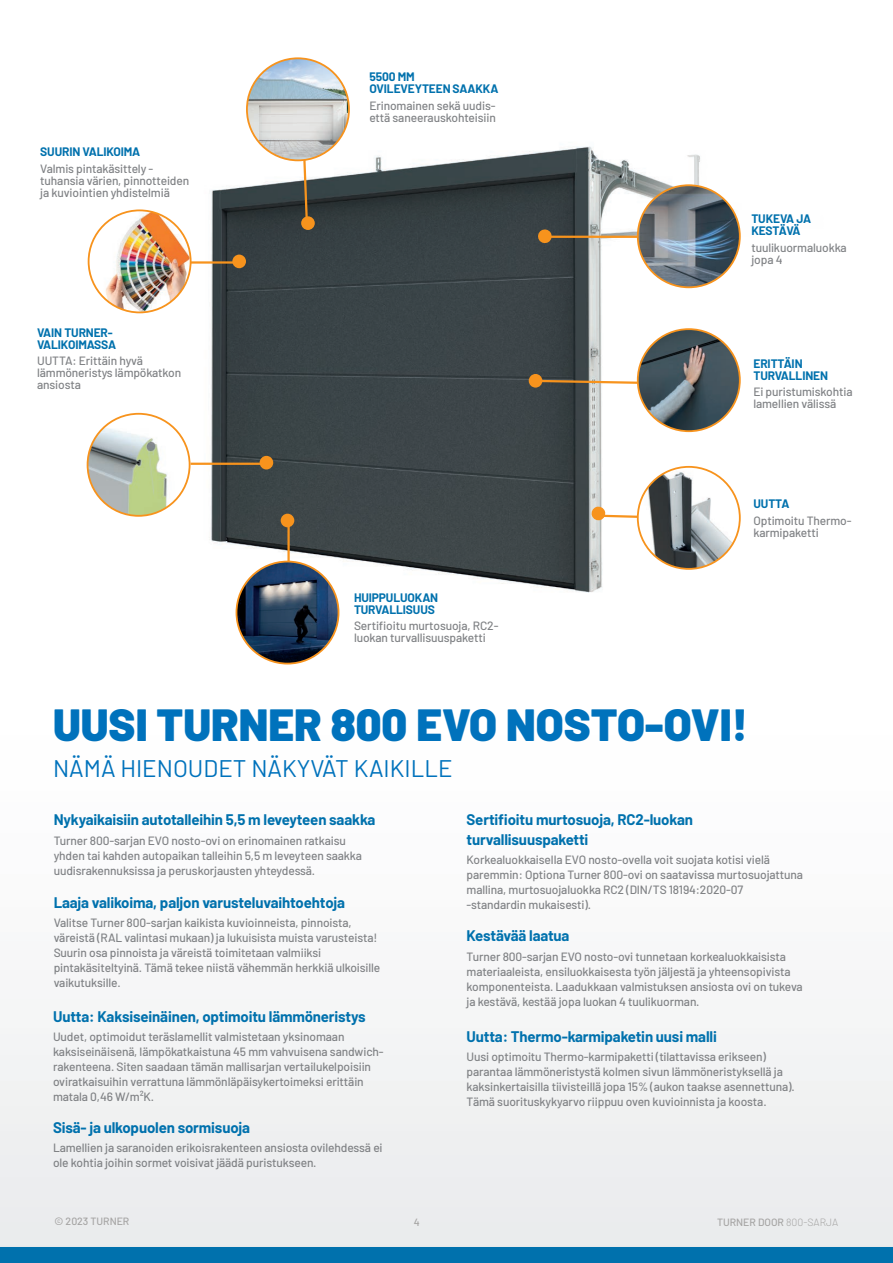
<style>
.page{position:relative;width:893px;height:1263px;background:#fff}
.page>*{position:absolute;margin:0;border:0;box-sizing:border-box;transform-origin:0 0}
.t1{font:900 45px "Barlow";color:#0072bc}
.t2{font:24px "Barlow";color:#0072bc}
.t3{font:700 15px/19.5px "Barlow";letter-spacing:-.01em;color:#0071ad}
.t4{font:500 12px/15px "Barlow";letter-spacing:-.01em;color:#808285}
.t5{font:700 12px/12px "Barlow";letter-spacing:-.01em;color:#0071ad}
.t6{font:500 10.5px "Barlow";color:#a5a4a3}
.s1{font-weight:300}
</style>
<div class="page">
<div style="left:0;top:679px;width:893px;height:569px;background:#f7f7f8"></div>
<div style="left:0;top:1247px;width:893px;height:16px;background:#0071ad"></div>
<img style="left:189px;top:118px;width:552px;height:493px">
<img style="left:638px;top:467px;width:102px;height:102px;border-radius:51px">
<div style="left:637px;top:466px;width:104px;height:104px;border:2px solid #f7931d;border-radius:50%"></div>
<hr style="left:185px;top:261px;width:53px;height:3px;background:#f7931d">
<div style="left:232px;top:255px;width:14px;height:13px;background:#f7931d;border-radius:50%"></div>
<img style="left:89px;top:210px;width:102px;height:102px;border-radius:51px">
<div style="left:88px;top:209px;width:104px;height:104px;border:2px solid #f7931d;border-radius:50%"></div>
<img style="left:88px;top:414px;width:102px;height:102px;border-radius:51px">
<div style="left:87px;top:413px;width:104px;height:104px;border:2px solid #f7931d;border-radius:50%"></div>
<hr style="left:191px;top:463px;width:74px;height:2px;background:#f7931d">
<div style="left:260px;top:456px;width:13px;height:13px;background:#f7931d;border-radius:50%"></div>
<svg style="left:302px;top:160px;width:7px;height:59px"></svg>
<div style="left:301px;top:216px;width:14px;height:14px;background:#f7931d;border-radius:50%"></div>
<hr style="left:546px;top:236px;width:139px;height:2px;background:#f7931d">
<svg style="left:537px;top:228px;width:16px;height:16px"></svg>
<img style="left:638px;top:185px;width:102px;height:102px;border-radius:51px">
<div style="left:637px;top:184px;width:104px;height:104px;border:2px solid #f7931d;border-radius:50%"></div>
<svg style="left:541px;top:379px;width:96px;height:6px"></svg>
<img style="left:638px;top:329px;width:102px;height:102px;border-radius:51px">
<div style="left:637px;top:328px;width:104px;height:104px;border:2px solid #f7931d;border-radius:50%"></div>
<div style="left:529px;top:374px;width:13px;height:14px;background:#f7931d;border-radius:50%"></div>
<svg style="left:591px;top:506px;width:58px;height:15px"></svg>
<hr style="left:287px;top:521px;width:3px;height:54px;background:#f7931d">
<div style="left:281px;top:514px;width:13px;height:13px;background:#f7931d;border-radius:50%"></div>
<img style="left:236px;top:561px;width:102px;height:103px;border-radius:51px">
<div style="left:236px;top:561px;width:103px;height:103px;border:2px solid #f7931d;border-radius:50%"></div>
<img style="left:247px;top:58px;width:102px;height:99px">
<div style="left:246px;top:57px;width:104px;height:104px;border:2px solid #f7931d;border-radius:50%"></div>
<p class="t5" style="left:40px;top:145px;width:102px">SUURIN VALIKOIMA</p>
<p class="t4" style="left:40px;top:161px;width:150px;line-height:12px">Valmis pintakäsittely - tuhansia värien, pinnotteiden ja kuviointien yhdistelmiä</p>
<p class="t5" style="left:37px;top:326px;width:81px">VAIN TURNER-<br>VALIKOIMASSA</p>
<p class="t4" style="left:37px;top:354px;width:146px;line-height:12px">UUTTA: Erittäin hyvä lämmöneristys lämpökatkon ansiosta</p>
<p class="t5" style="left:369px;top:70px;width:131px">5500 MM<br>OVILEVEYTEEN SAAKKA</p>
<p class="t4" style="left:369px;top:98px;width:128px;line-height:12px">Erinomainen sekä uudis&shy;että saneerauskohteisiin</p>
<p class="t5" style="left:354px;top:590px;width:86px">HUIPPULUOKAN<br>TURVALLISUUS</p>
<p class="t4" style="left:354px;top:619px;width:146px;line-height:12px">Sertifioitu murtosuoja, RC2- luokan turvallisuuspaketti</p>
<p class="t5" style="left:751px;top:212px;width:61px">TUKEVA JA<br>KESTÄVÄ</p>
<p class="t4" style="left:751px;top:240px;width:97px;line-height:12px">tuulikuormaluokka jopa 4</p>
<p class="t5" style="left:753px;top:356px;width:76px">ERITTÄIN<br>TURVALLINEN</p>
<p class="t4" style="left:753px;top:385px;width:101px;line-height:12px">Ei puristumiskohtia lamellien välissä</p>
<p class="t5" style="left:753px;top:497px;width:37px">UUTTA</p>
<p class="t4" style="left:753px;top:514px;width:100px;line-height:12px">Optimoitu Thermo&shy;karmipaketti</p>
<h1 class="t1" style="left:53px;top:690px;width:696px">UUSI TURNER 800 EVO NOSTO-OVI!</h1>
<h2 class="t2" style="left:53px;top:750px;width:401px">NÄMÄ HIENOUDET NÄKYVÄT KAIKILLE</h2>
<p class="t3" style="left:54px;top:809px;width:323px">Nykyaikaisiin autotalleihin 5,5 m leveyteen saakka</p>
<p class="t4" style="left:54px;top:832px;width:310px">Turner 800-sarjan EVO nosto-ovi on erinomainen ratkaisu yhden tai kahden autopaikan talleihin 5,5 m leveyteen saakka uudisrakennuksissa ja peruskorjausten yhteydessä.</p>
<p class="t3" style="left:54px;top:891px;width:293px">Laaja valikoima, paljon varusteluvaihtoehtoja</p>
<p class="t4" style="left:54px;top:914px;width:328px">Valitse Turner 800-sarjan kaikista kuvioinneista, pinnoista, väreistä (RAL valintasi mukaan) ja lukuisista muista varusteista!<br>Suurin osa pinnoista ja väreistä toimitetaan valmiiksi pintakäsiteltyinä. Tämä tekee niistä vähemmän herkkiä ulkoisille vaikutuksille.</p>
<p class="t3" style="left:53px;top:1005px;width:314px">Uutta: Kaksiseinäinen, optimoitu lämmöneristys</p>
<p class="t4" style="left:53px;top:1028px;width:332px">Uudet, optimoidut teräslamellit valmistetaan yksinomaan kaksiseinäisenä, lämpökatkaistuna 45 mm vahvuisena sandwich&shy;rakenteena. Siten saadaan tämän mallisarjan vertailukelpoisiin oviratkaisuihin verrattuna lämmönläpäisykertoimeksi erittäin matala 0,46 W/m²K.</p>
<p class="t3" style="left:53px;top:1116px;width:199px">Sisä- ja ulkopuolen sormisuoja</p>
<p class="t4" style="left:53px;top:1139px;width:331px">Lamellien ja saranoiden erikoisrakenteen ansiosta ovilehdessä ei ole kohtia joihin sormet voisivat jäädä puristukseen.</p>
<p class="t3" style="left:467px;top:809px;width:228px">Sertifioitu murtosuoja, RC2-luokan turvallisuuspaketti</p>
<p class="t4" style="left:467px;top:851px;width:338px">Korkealuokkaisella EVO nosto-ovella voit suojata kotisi vielä paremmin: Optiona Turner 800-ovi on saatavissa murtosuojattuna mallina, murtosuojaluokka RC2 (DIN/TS 18194:2020-07 -standardin mukaisesti).</p>
<p class="t3" style="left:467px;top:925px;width:105px">Kestävää laatua</p>
<p class="t4" style="left:467px;top:948px;width:338px">Turner 800-sarjan EVO nosto-ovi tunnetaan korkealuokkaisista materiaaleista, ensiluokkaisesta työn jäljestä ja yhteensopivista komponenteista. Laadukkaan valmistuksen ansiosta ovi on tukeva ja kestävä, kestää jopa luokan 4 tuulikuorman.</p>
<p class="t3" style="left:467px;top:1025px;width:252px">Uutta: Thermo-karmipaketin uusi malli</p>
<p class="t4" style="left:467px;top:1048px;width:330px">Uusi optimoitu Thermo-karmipaketti (tilattavissa erikseen) parantaa lämmöneristystä kolmen sivun lämmöneristyksellä ja kaksinkertaisilla tiivisteillä jopa 15% (aukon taakse asennettuna).<br>Tämä suorituskykyarvo riippuu oven kuvioinnista ja koosta.</p>
<p class="t6" style="left:55px;top:1213px;width:76px">© 2023 TURNER</p>
<p class="t6" style="left:414px;top:1214px;width:7px">4</p>
<p class="t6" style="left:717px;top:1214px;width:123px">TURNER DOOR <span class="s1">800-SARJA</span></p>
</div>
